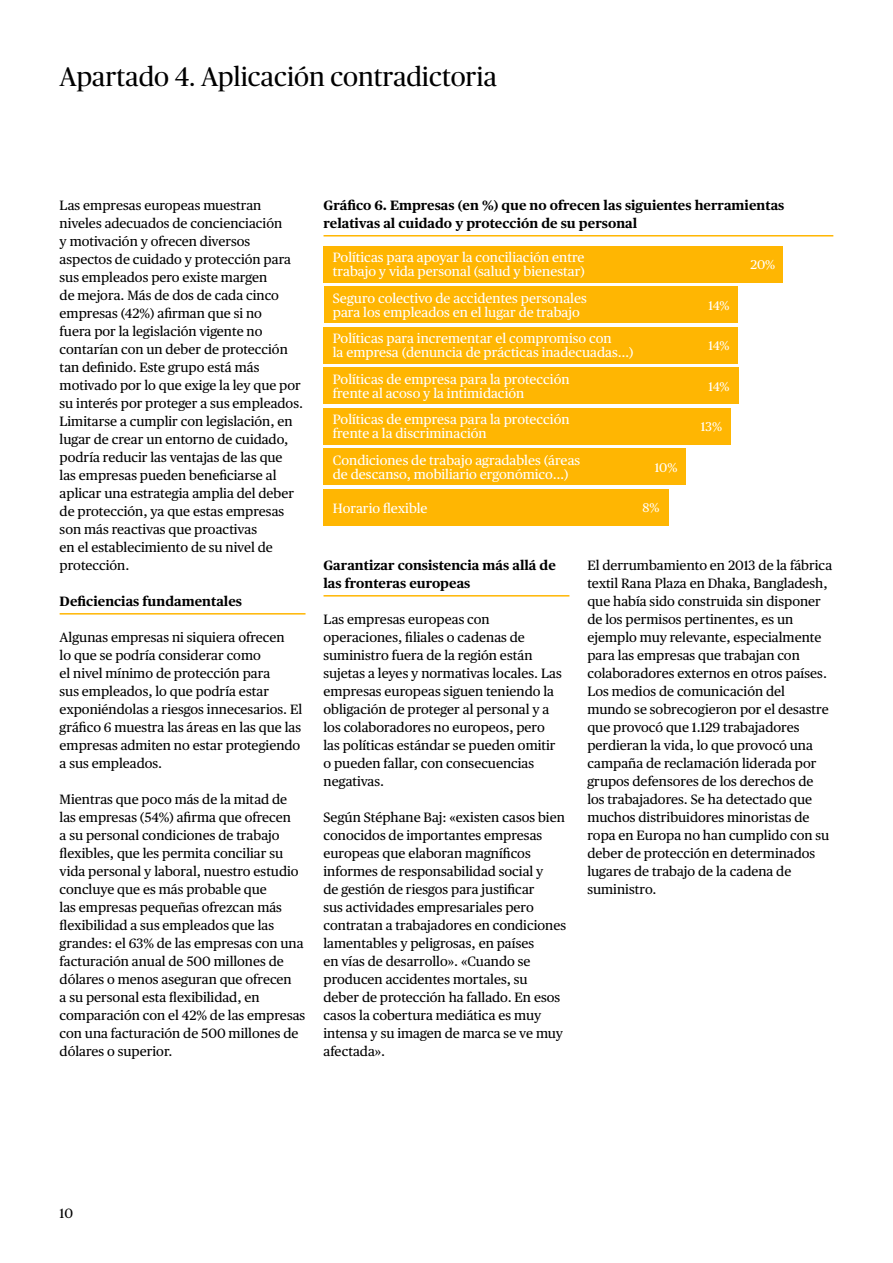
<style>
.page{position:relative;width:893px;height:1263px;background:#fff}
.page>*{position:absolute;margin:0;border:0;box-sizing:border-box;transform-origin:0 0}
.t1{font:27px "Chubb Publico";color:#000}
.t2{font:13.5px/18px "Chubb Publico Text";color:#000}
.t3{font:13.5px/26.2px "Chubb Publico Text";color:#fff}
.t4{font:700 13.5px/18px "Chubb Publico Text";color:#000}
.t5{font:12.75px "Chubb Publico Text";letter-spacing:-.01em;color:#fff}
</style>
<div class="page">
<hr style="left:324px;top:235px;width:509px;height:1px;background:#ffb602">
<hr style="left:324px;top:595px;width:245px;height:1px;background:#ffb602">
<hr style="left:60px;top:613px;width:246px;height:1px;background:#ffb602">
<div style="left:324px;top:246px;width:459px;height:36px;background:#ffb602"></div>
<div style="left:324px;top:287px;width:413px;height:36px;background:#ffb602"></div>
<div style="left:324px;top:327px;width:414px;height:36px;background:#ffb602"></div>
<div style="left:324px;top:368px;width:414px;height:36px;background:#ffb602"></div>
<div style="left:324px;top:408px;width:407px;height:36px;background:#ffb602"></div>
<div style="left:324px;top:449px;width:362px;height:36px;background:#ffb602"></div>
<div style="left:324px;top:489px;width:345px;height:36px;background:#ffb602"></div>
<h2 class="t1" style="left:60px;top:58px;width:439px">Apartado 4. Aplicación contradictoria</h2>
<p class="t2" style="left:60px;top:196px;width:245px">Las empresas europeas muestran niveles adecuados de concienciación<br>y motivación y ofrecen diversos aspectos de cuidado y protección para sus empleados pero existe margen<br>de mejora. Más de dos de cada cinco empresas (42%) afrman que si no<br>fuera por la legislación vigente no contarían con un deber de protección tan defnido. Este grupo está más motivado por lo que exige la ley que por su interés por proteger a sus empleados.<br>Limitarse a cumplir con legislación, en lugar de crear un entorno de cuidado, podría reducir las ventajas de las que<br>las empresas pueden benefciarse al aplicar una estrategia amplia del deber de protección, ya que estas empresas son más reactivas que proactivas<br>en el establecimiento de su nivel de protección.</p>
<h3 class="t4" style="left:60px;top:591px;width:184px">Defciencias fundamentales</h3>
<p class="t2" style="left:60px;top:628px;width:244px">Algunas empresas ni siquiera ofrecen<br>lo que se podría considerar como<br>el nivel mínimo de protección para<br>sus empleados, lo que podría estar exponiéndolas a riesgos innecesarios. El gráfco 6 muestra las áreas en las que las empresas admiten no estar protegiendo a sus empleados.</p>
<p class="t2" style="left:60px;top:790px;width:247px">Mientras que poco más de la mitad de las empresas (54%) afrma que ofrecen<br>a su personal condiciones de trabajo fexibles, que les permita conciliar su vida personal y laboral, nuestro estudio concluye que es más probable que<br>las empresas pequeñas ofrezcan más fexibilidad a sus empleados que las grandes: el 63% de las empresas con una facturación anual de 500 millones de dólares o menos aseguran que ofrecen<br>a su personal esta fexibilidad, en comparación con el 42% de las empresas con una facturación de 500 millones de dólares o superior.</p>
<p class="t4" style="left:324px;top:195px;width:462px">Gráfco 6. Empresas (en %) que no ofrecen las siguientes herramientas relativas al cuidado y protección de su personal</p>
<p class="t3" style="left:333px;top:243px;width:253px">Políticas para apoyar la conciliación entre</p>
<p class="t5" style="left:750px;top:255px;width:26px">20%</p>
<p class="t3" style="left:333px;top:258px;width:255px">trabajo y vida personal (salud y bienestar)<br>Seguro colectivo de accidentes personales</p>
<p class="t5" style="left:708px;top:296px;width:23px">14%</p>
<p class="t3" style="left:333px;top:298px;width:248px">para los empleados en el lugar de trabajo</p>
<p class="t3" style="left:333px;top:324px;width:280px">Políticas para incrementar el compromiso con</p>
<p class="t5" style="left:708px;top:336px;width:23px">14%</p>
<p class="t3" style="left:333px;top:339px;width:302px">la empresa (denuncia de prácticas inadecuadas…)</p>
<p class="t3" style="left:333px;top:365px;width:238px">Políticas de empresa para la protección</p>
<p class="t5" style="left:708px;top:377px;width:23px">14%</p>
<p class="t3" style="left:333px;top:379px;width:193px">frente al acoso y la intimidación</p>
<p class="t3" style="left:333px;top:405px;width:238px">Políticas de empresa para la protección</p>
<p class="t5" style="left:701px;top:417px;width:23px">13%</p>
<p class="t3" style="left:333px;top:420px;width:155px">frente a la discriminación</p>
<p class="t3" style="left:333px;top:446px;width:249px">Condiciones de trabajo agradables (áreas</p>
<p class="t5" style="left:655px;top:458px;width:24px">10%</p>
<p class="t3" style="left:333px;top:460px;width:237px">de descanso, mobiliario ergonómico…)</p>
<p class="t3" style="left:333px;top:494px;width:96px">Horario fexible</p>
<p class="t5" style="left:642px;top:498px;width:19px">8%</p>
<h3 class="t4" style="left:324px;top:556px;width:234px">Garantizar consistencia más allá de las fronteras europeas</h3>
<p class="t2" style="left:324px;top:610px;width:240px">Las empresas europeas con operaciones, fliales o cadenas de suministro fuera de la región están sujetas a leyes y normativas locales. Las empresas europeas siguen teniendo la obligación de proteger al personal y a los colaboradores no europeos, pero las políticas estándar se pueden omitir o pueden fallar, con consecuencias negativas.</p>
<p class="t2" style="left:324px;top:808px;width:244px">Según Stéphane Baj: «existen casos bien conocidos de importantes empresas europeas que elaboran magnífcos informes de responsabilidad social y<br>de gestión de riesgos para justifcar<br>sus actividades empresariales pero contratan a trabajadores en condiciones lamentables y peligrosas, en países<br>en vías de desarrollo». «Cuando se producen accidentes mortales, su deber de protección ha fallado. En esos casos la cobertura mediática es muy intensa y su imagen de marca se ve muy afectada».</p>
<p class="t2" style="left:587px;top:556px;width:246px">El derrumbamiento en 2013 de la fábrica textil Rana Plaza en Dhaka, Bangladesh, que había sido construida sin disponer de los permisos pertinentes, es un ejemplo muy relevante, especialmente para las empresas que trabajan con colaboradores externos en otros países.<br>Los medios de comunicación del mundo se sobrecogieron por el desastre que provocó que 1.129 trabajadores perdieran la vida, lo que provocó una campaña de reclamación liderada por grupos defensores de los derechos de los trabajadores. Se ha detectado que muchos distribuidores minoristas de ropa en Europa no han cumplido con su deber de protección en determinados lugares de trabajo de la cadena de suministro.</p>
<p class="t2" style="left:60px;top:1204px;width:15px">10</p>
</div>
